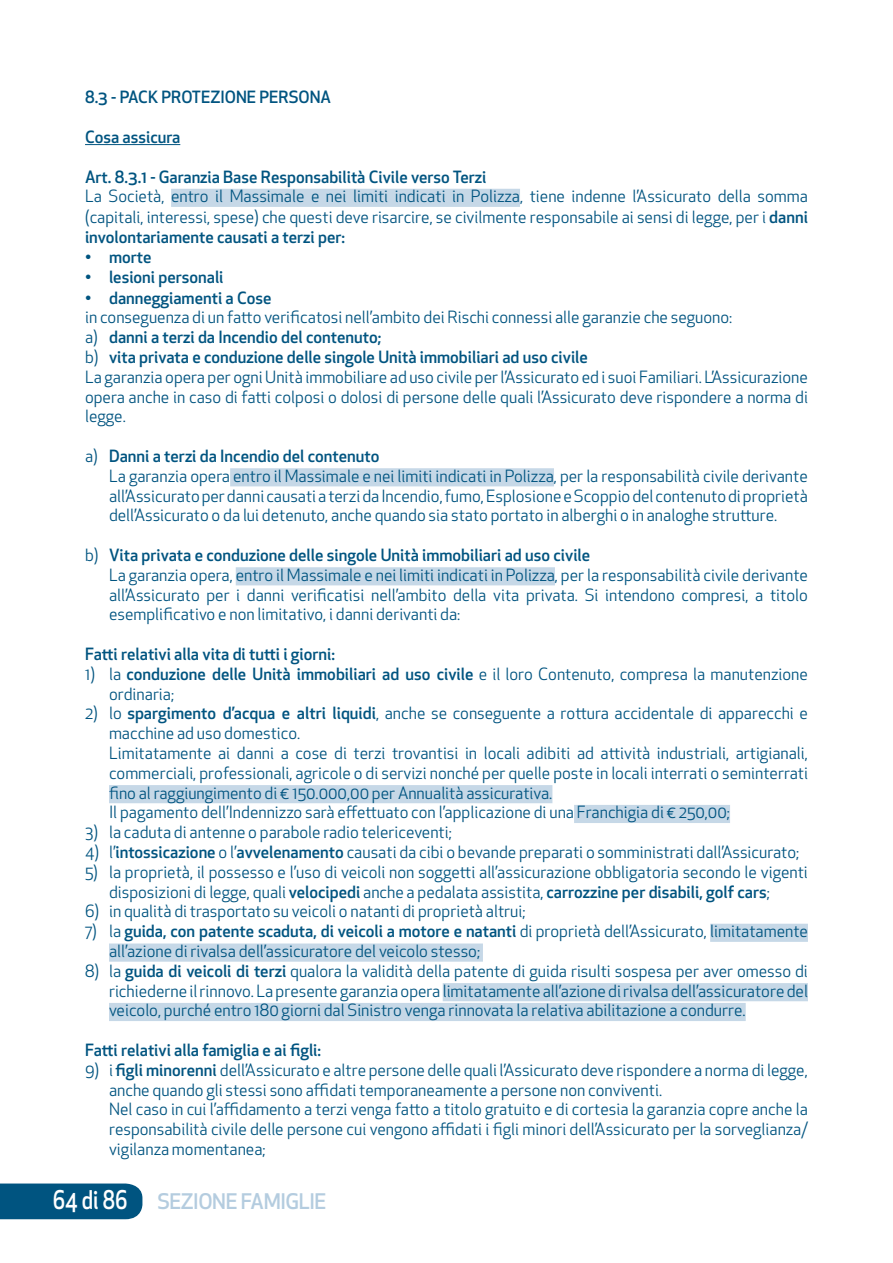
<style>
.page{position:relative;width:893px;height:1263px;background:#fff}
.page>*{position:absolute;margin:0;border:0;box-sizing:border-box;transform-origin:0 0}
.t1{font:500 25.2px "Apex New";color:#fff;scale:.83 1}
.t2{font:500 21px "Apex New";letter-spacing:-.02em;color:#b4ccdf}
.t3{font:16.5px/19.8px "Apex New";color:#005480}
.t4{font:500 16.5px "Apex New";color:#005480}
.s1{font-weight:500}
</style>
<div class="page">
<div style="left:0;top:1183px;width:142px;height:36px;background:#005480"></div>
<hr style="left:85px;top:144px;width:95px;height:1px;background:#005480">
<div style="left:171px;top:189px;width:349px;height:18px;background:#c6d8e7"></div>
<div style="left:230px;top:468px;width:324px;height:18px;background:#c6d8e7"></div>
<div style="left:236px;top:567px;width:319px;height:18px;background:#c6d8e7"></div>
<div style="left:109px;top:785px;width:443px;height:18px;background:#c6d8e7"></div>
<div style="left:574px;top:805px;width:156px;height:18px;background:#c6d8e7"></div>
<div style="left:710px;top:924px;width:98px;height:18px;background:#c6d8e7"></div>
<div style="left:109px;top:943px;width:374px;height:19px;background:#c6d8e7"></div>
<div style="left:443px;top:983px;width:365px;height:18px;background:#c6d8e7"></div>
<div style="left:109px;top:1003px;width:637px;height:18px;background:#c6d8e7"></div>
<p class="t4" style="left:85px;top:86px;width:248px">8.3 - PACK PROTEZIONE PERSONA</p>
<p class="t4" style="left:85px;top:126px;width:97px">Cosa assicura</p>
<p class="t4" style="left:85px;top:165px;width:403px">Art. 8.3.1 - Garanzia Base Responsabilità Civile verso Terzi</p>
<p class="t3" style="left:85px;top:186px;width:724px;line-height:20.2px;text-align:justify">La Società, entro il Massimale e nei limiti indicati in Polizza, tiene indenne l’Assicurato della somma (capitali, interessi, spese) che questi deve risarcire, se civilmente responsabile ai sensi di legge, per i <span class="s1">danni involontariamente causati a terzi per:</span></p>
<p class="t4" style="left:85px;top:246px;width:68px">• morte</p>
<p class="t4" style="left:85px;top:266px;width:140px">• lesioni personali</p>
<p class="t4" style="left:85px;top:286px;width:188px">• danneggiamenti a Cose</p>
<p class="t3" style="left:85px;top:307px;width:724px">in conseguenza di un fatto verificatosi nell’ambito dei Rischi connessi alle garanzie che seguono:<br>a) <span class="s1">danni a terzi da Incendio del contenuto;<br></span>b) <span class="s1">vita privata e conduzione delle singole Unità immobiliari ad uso civile<br></span>La garanzia opera per ogni Unità immobiliare ad uso civile per l’Assicurato ed i suoi Familiari. L’Assicurazione opera anche in caso di fatti colposi o dolosi di persone delle quali l’Assicurato deve rispondere a norma di legge.</p>
<p class="t3" style="left:109px;top:446px;width:700px;text-indent:-24px">a) <span class="s1">Danni a terzi da Incendio del contenuto<br></span>La garanzia opera entro il Massimale e nei limiti indicati in Polizza, per la responsabilità civile derivante all’Assicurato per danni causati a terzi da Incendio, fumo, Esplosione e Scoppio del contenuto di proprietà dell’Assicurato o da lui detenuto, anche quando sia stato portato in alberghi o in analoghe strutture.</p>
<p class="t3" style="left:109px;top:545px;width:700px;text-indent:-24px">b) <span class="s1">Vita privata e conduzione delle singole Unità immobiliari ad uso civile<br></span>La garanzia opera, entro il Massimale e nei limiti indicati in Polizza, per la responsabilità civile derivante all’Assicurato per i danni verificatisi nell’ambito della vita privata. Si intendono compresi, a titolo esemplificativo e non limitativo, i danni derivanti da:</p>
<p class="t4" style="left:85px;top:643px;width:251px">Fatti relativi alla vita di tutti i giorni:</p>
<p class="t3" style="left:109px;top:664px;width:700px;text-indent:-24px">1) la <span class="s1">conduzione delle Unità immobiliari ad uso civile</span> e il loro Contenuto, compresa la manutenzione ordinaria;</p>
<p class="t3" style="left:109px;top:703px;width:700px;text-indent:-24px">2) lo <span class="s1">spargimento d’acqua e altri liquidi</span>, anche se conseguente a rottura accidentale di apparecchi e macchine ad uso domestico.<br>Limitatamente ai danni a cose di terzi trovantisi in locali adibiti ad attività industriali, artigianali, commerciali, professionali, agricole o di servizi nonché per quelle poste in locali interrati o seminterrati fino al raggiungimento di € 150.000,00 per Annualità assicurativa.<br>Il pagamento dell’Indennizzo sarà effettuato con l’applicazione di una Franchigia di € 250,00;</p>
<p class="t3" style="left:85px;top:822px;width:368px">3) la caduta di antenne o parabole radio telericeventi;</p>
<p class="t3" style="left:85px;top:842px;width:716px">4) l’<span class="s1">intossicazione</span> o l’<span class="s1">avvelenamento</span> causati da cibi o bevande preparati o somministrati dall’Assicurato;</p>
<p class="t3" style="left:109px;top:862px;width:700px;text-indent:-24px">5) la proprietà, il possesso e l’uso di veicoli non soggetti all’assicurazione obbligatoria secondo le vigenti disposizioni di legge, quali <span class="s1">velocipedi</span> anche a pedalata assistita, <span class="s1">carrozzine per disabili, golf cars</span>;</p>
<p class="t3" style="left:85px;top:901px;width:442px">6) in qualità di trasportato su veicoli o natanti di proprietà altrui;</p>
<p class="t3" style="left:109px;top:921px;width:700px;text-indent:-24px">7) la <span class="s1">guida, con patente scaduta, di veicoli a motore e natanti</span> di proprietà dell’Assicurato, limitatamente all’azione di rivalsa dell’assicuratore del veicolo stesso;</p>
<p class="t3" style="left:109px;top:961px;width:700px;text-align:justify;text-indent:-24px">8) la <span class="s1">guida di veicoli di terzi</span> qualora la validità della patente di guida risulti sospesa per aver omesso di richiederne il rinnovo. La presente garanzia opera limitatamente all’azione di rivalsa dell’assicuratore del veicolo, purché entro 180 giorni dal Sinistro venga rinnovata la relativa abilitazione a condurre.</p>
<p class="t4" style="left:85px;top:1039px;width:238px">Fatti relativi alla famiglia e ai figli:</p>
<p class="t3" style="left:109px;top:1060px;width:700px;text-indent:-24px">9) i <span class="s1">figli minorenni</span> dell’Assicurato e altre persone delle quali l’Assicurato deve rispondere a norma di legge, anche quando gli stessi sono affidati temporaneamente a persone non conviventi.<br>Nel caso in cui l’affidamento a terzi venga fatto a titolo gratuito e di cortesia la garanzia copre anche la responsabilità civile delle persone cui vengono affidati i figli minori dell’Assicurato per la sorveglianza/ vigilanza momentanea;</p>
<p class="t2" style="left:157px;top:1187px;width:171px">SEZIONE FAMIGLIE</p>
<h1 class="t1" style="left:53px;top:1183px;width:92px">64 di 86</h1>
</div>
